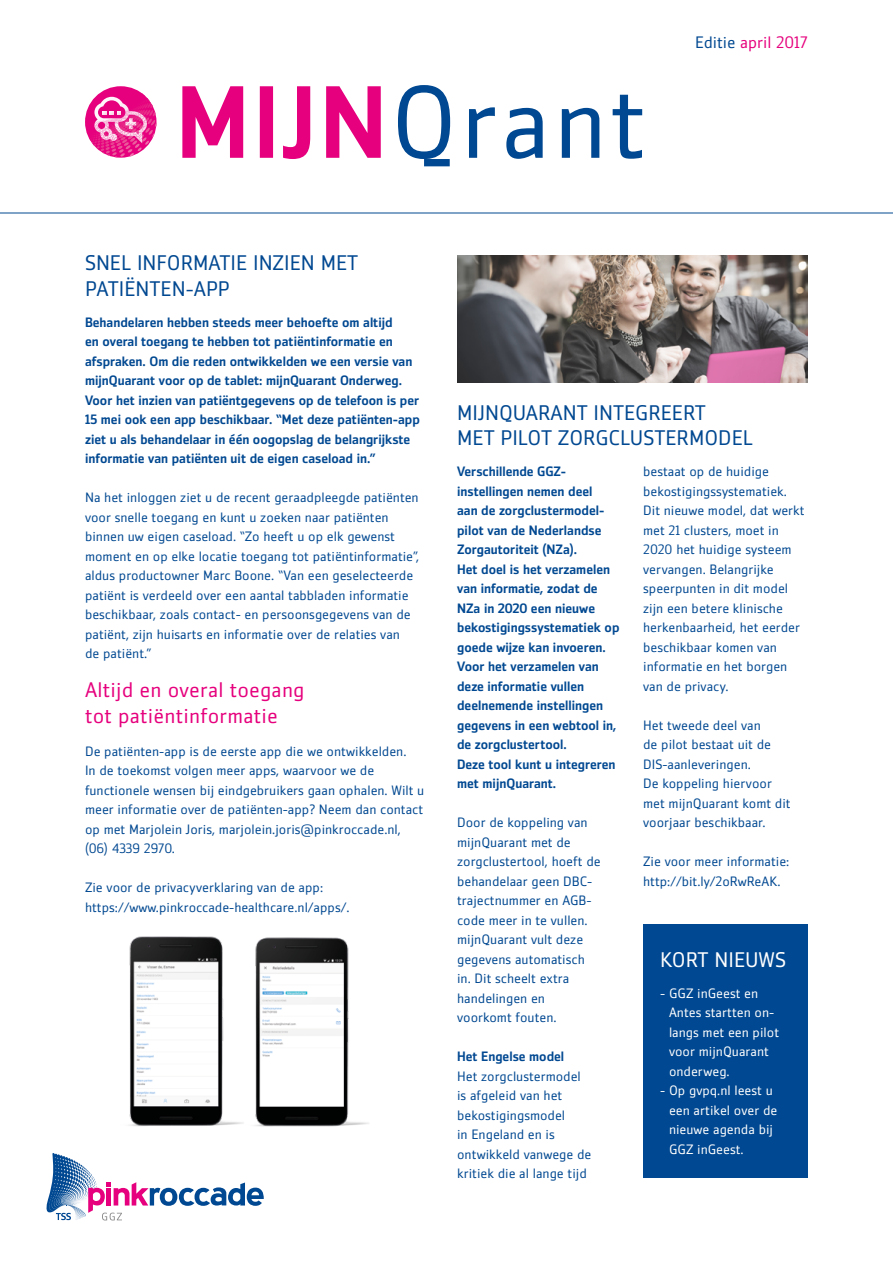
<style>
.page{position:relative;width:893px;height:1263px;background:#fff}
.page>*{position:absolute;margin:0;border:0;box-sizing:border-box;transform-origin:0 0}
.t1{font:21px/25.5px "Zemestro Pro";color:#004891}
.t2{font:21px/25.5px "Zemestro Pro";letter-spacing:.01em;color:#e6007d}
.t3{font:21px "Zemestro Pro";color:#fff}
.t4{font:16.5px "Zemestro Pro";color:#e6007d}
.t5{font:13.5px/19.5px "Zemestro Pro";color:#004891}
.t6{font:500 13.5px/19.5px "Zemestro Pro";color:#004891}
.t7{font:13.5px/19.5px "Zemestro Pro";color:#fff}
.s1{color:#004891}
</style>
<div class="page">
<hr style="left:0;top:213px;width:893px;height:1px;background:#004891">
<div style="left:643px;top:924px;width:165px;height:254px;background:#004891"></div>
<div style="left:85px;top:86px;width:71px;height:72px;background:#e6007d;border-radius:50%"></div>
<svg style="left:87px;top:92px;width:68px;height:65px"></svg>
<svg style="left:398px;top:85px;width:244px;height:81px"></svg>
<svg style="left:182px;top:86px;width:199px;height:73px"></svg>
<svg style="left:46px;top:1153px;width:218px;height:68px"></svg>
<img style="left:457px;top:255px;width:351px;height:128px">
<img style="left:129px;top:936px;width:114px;height:190px">
<img style="left:255px;top:937px;width:114px;height:190px">
<p class="t4" style="left:695px;top:33px;width:114px"><span class="s1">Editie</span> april 2017</p>
<h1 class="t1" style="left:85px;top:250px;width:275px">SNEL INFORMATIE INZIEN MET<br>PATIËNTEN-APP</h1>
<p class="t6" style="left:85px;top:312px;width:336px">Behandelaren hebben steeds meer behoefte om altijd<br>en overal toegang te hebben tot patiëntinformatie en afspraken. Om die reden ontwikkelden we een versie van mijnQuarant voor op de tablet: mijnQuarant Onderweg.<br>Voor het inzien van patiëntgegevens op de telefoon is per 15 mei ook een app beschikbaar. “Met deze patiënten-app ziet u als behandelaar in één oogopslag de belangrijkste informatie van patiënten uit de eigen caseload in.”</p>
<p class="t5" style="left:85px;top:488px;width:336px">Na het inloggen ziet u de recent geraadpleegde patiënten voor snelle toegang en kunt u zoeken naar patiënten binnen uw eigen caseload. “Zo heeft u op elk gewenst moment en op elke locatie toegang tot patiëntinformatie”, aldus productowner Marc Boone. “Van een geselecteerde patiënt is verdeeld over een aantal tabbladen informatie beschikbaar, zoals contact- en persoonsgegevens van de patiënt, zijn huisarts en informatie over de relaties van<br>de patiënt.”</p>
<h1 class="t2" style="left:85px;top:677px;width:221px">Altijd en overal toegang tot patiëntinformatie</h1>
<p class="t5" style="left:85px;top:741px;width:341px">De patiënten-app is de eerste app die we ontwikkelden.<br>In de toekomst volgen meer apps, waarvoor we de functionele wensen bij eindgebruikers gaan ophalen. Wilt u meer informatie over de patiënten-app? Neem dan contact op met Marjolein Joris, marjolein.joris@pinkroccade.nl, (06) 4339 2970.</p>
<p class="t5" style="left:85px;top:878px;width:266px">Zie voor de privacyverklaring van de app: https://www.pinkroccade-healthcare.nl/apps/.</p>
<h1 class="t1" style="left:457px;top:400px;width:297px">MIJNQUARANT INTEGREERT<br>MET PILOT ZORGCLUSTERMODEL</h1>
<p class="t6" style="left:457px;top:462px;width:164px">Verschillende GGZ&shy;instellingen nemen deel<br>aan de zorgclustermodel&shy;pilot van de Nederlandse<br>Zorgautoriteit (NZa).<br>Het doel is het verzamelen van informatie, zodat de<br>NZa in 2020 een nieuwe bekostigingssystematiek op goede wijze kan invoeren.<br>Voor het verzamelen van deze informatie vullen deelnemende instellingen gegevens in een webtool in, de zorgclustertool.<br>Deze tool kunt u integreren met mijnQuarant.</p>
<p class="t5" style="left:457px;top:813px;width:145px">Door de koppeling van mijnQuarant met de zorgclustertool, hoeft de behandelaar geen DBC&shy;trajectnummer en AGB&shy;code meer in te vullen. mijnQuarant vult deze gegevens automatisch in. Dit scheelt extra handelingen en voorkomt fouten.</p>
<p class="t6" style="left:457px;top:1047px;width:109px">Het Engelse model</p>
<p class="t5" style="left:457px;top:1066px;width:136px">Het zorgclustermodel is afgeleid van het bekostigingsmodel<br>in Engeland en is ontwikkeld vanwege de kritiek die al lange tijd</p>
<p class="t5" style="left:643px;top:462px;width:163px">bestaat op de huidige bekostigingssystematiek.<br>Dit nieuwe model, dat werkt met 21 clusters, moet in<br>2020 het huidige systeem vervangen. Belangrijke speerpunten in dit model zijn een betere klinische herkenbaarheid, het eerder beschikbaar komen van informatie en het borgen van de privacy.</p>
<p class="t5" style="left:643px;top:715px;width:149px">Het tweede deel van<br>de pilot bestaat uit de<br>DIS-aanleveringen.<br>De koppeling hiervoor met mijnQuarant komt dit voorjaar beschikbaar.</p>
<p class="t5" style="left:643px;top:852px;width:148px">Zie voor meer informatie: http://bit.ly/2oRwReAK.</p>
<h1 class="t3" style="left:660px;top:947px;width:127px">KORT NIEUWS</h1>
<p class="t7" style="left:669px;top:983px;width:112px;text-indent:-9px">- GGZ inGeest en<br>Antes startten on&shy;langs met een pilot voor mijnQuarant onderweg.</p>
<p class="t7" style="left:669px;top:1081px;width:110px;text-indent:-9px">- Op gvpq.nl leest u een artikel over de nieuwe agenda bij<br>GGZ inGeest.</p>
</div>
